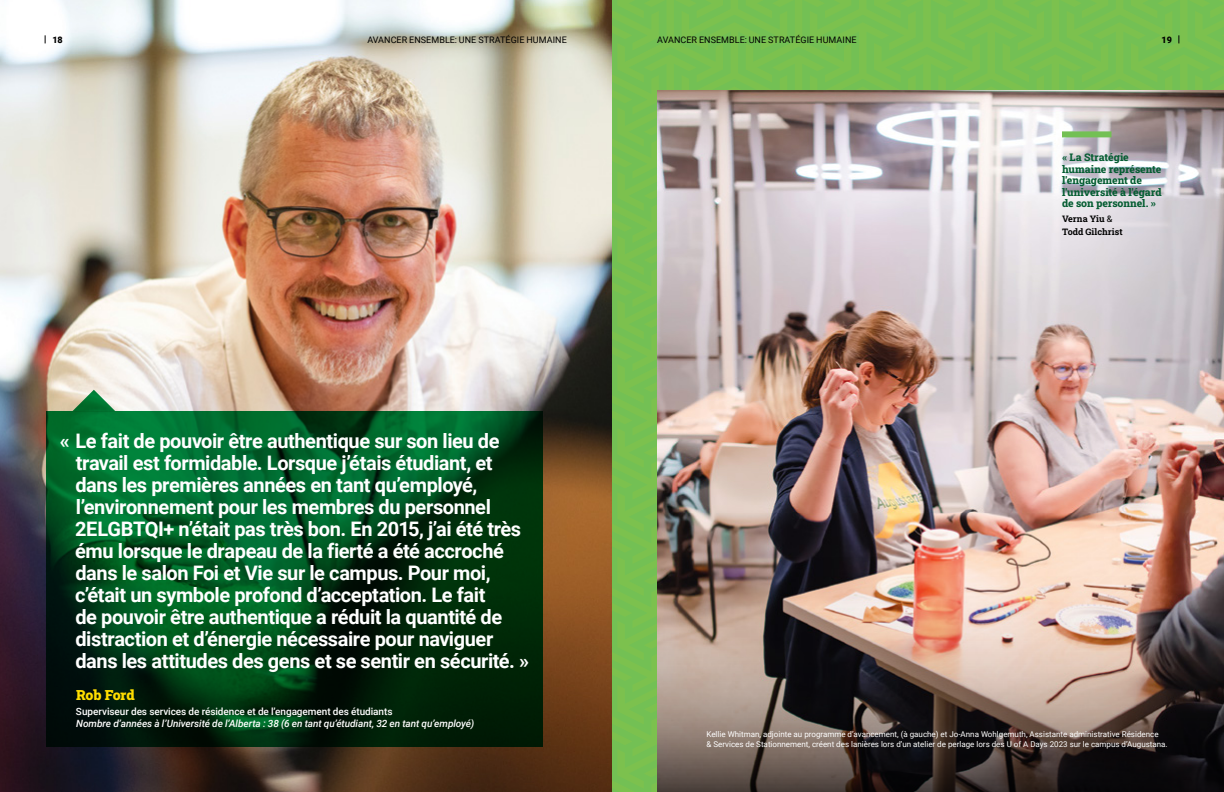
<style>
.page{position:relative;width:1224px;height:792px;background:#fff}
.page>*{position:absolute;margin:0;border:0;box-sizing:border-box;transform-origin:0 0}
.t1{font:700 20px/22px "Roboto";letter-spacing:-.02em;color:#fff}
.t2{font:900 14px "Roboto Slab";letter-spacing:-.02em;color:#ffde00}
.t3{font:800 10.5px/11.5px "Roboto Slab";letter-spacing:-.01em;color:#055d32}
.t4{font:italic 500 10px "Roboto";letter-spacing:-.005em;color:#fff}
.t5{font:500 10px "Roboto";letter-spacing:-.005em;color:#fff}
.t6{font:9px "Roboto";letter-spacing:.005em;color:#000}
.t7{font:700 9px/13.2px "Roboto Slab";color:#000}
.t8{font:900 9px "Roboto";color:#000}
.t9{font:8px/10px "Roboto";color:#fff}
.s1{font-family:"Roboto";font-weight:700}
.s2{font-weight:400}
</style>
<div class="page">
<img style="left:0;top:0;width:612px;height:792px">
<svg style="left:46px;top:411px;width:496px;height:336px;background:#004219"></svg>
<svg style="left:73px;top:390px;width:42px;height:21px"></svg>
<img style="left:612px;top:0;width:612px;height:792px">
<p class="t8" style="left:52px;top:33px;width:12px">18</p>
<p class="t6" style="left:367px;top:33px;width:201px">AVANCER ENSEMBLE: UNE STRATÉGIE HUMAINE</p>
<p class="t6" style="left:657px;top:33px;width:201px">AVANCER ENSEMBLE: UNE STRATÉGIE HUMAINE</p>
<p class="t8" style="left:1162px;top:33px;width:12px">19</p>
<p class="t1" style="left:75px;top:430px;width:456px;text-indent:-15px">« Le fait de pouvoir être authentique sur son lieu de travail est formidable. Lorsque j’étais étudiant, et dans les premières années en tant qu’employé, l’environnement pour les membres du personnel 2ELGBTQI+ n’était pas très bon. En 2015, j’ai été très ému lorsque le drapeau de la fierté a été accroché dans le salon Foi et Vie sur le campus. Pour moi, c’était un symbole profond d’acceptation. Le fait<br>de pouvoir être authentique a réduit la quantité de distraction et d’énergie nécessaire pour naviguer dans les attitudes des gens et se sentir en sécurité. »</p>
<p class="t2" style="left:76px;top:685px;width:60px">Rob Ford</p>
<p class="t5" style="left:76px;top:704px;width:318px">Superviseur des services de résidence et de l’engagement des étudiants</p>
<p class="t4" style="left:76px;top:716px;width:400px">Nombre d’années à l’Université de l’Alberta : 38 (6 en tant qu’étudiant, 32 en tant qu’employé)</p>
<p class="t3" style="left:1062px;top:152px;width:101px"><span class="s1">«</span> La Stratégie humaine représente l'engagement de l'université à l'égard de son personnel. »</p>
<p class="t7" style="left:1062px;top:212px;width:62px">Verna Yiu <span class="s2">&amp;<br></span>Todd Gilchrist</p>
<p class="t9" style="left:706px;top:729px;width:463px">Kellie Whitman, adjointe au programme d’avancement, (à gauche) et Jo-Anna Wohlgemuth, Assistante administrative Résidence<br>&amp; Services de Stationnement, créent des lanières lors d’un atelier de perlage lors des U of A Days 2023 sur le campus d’Augustana.</p>
</div>
